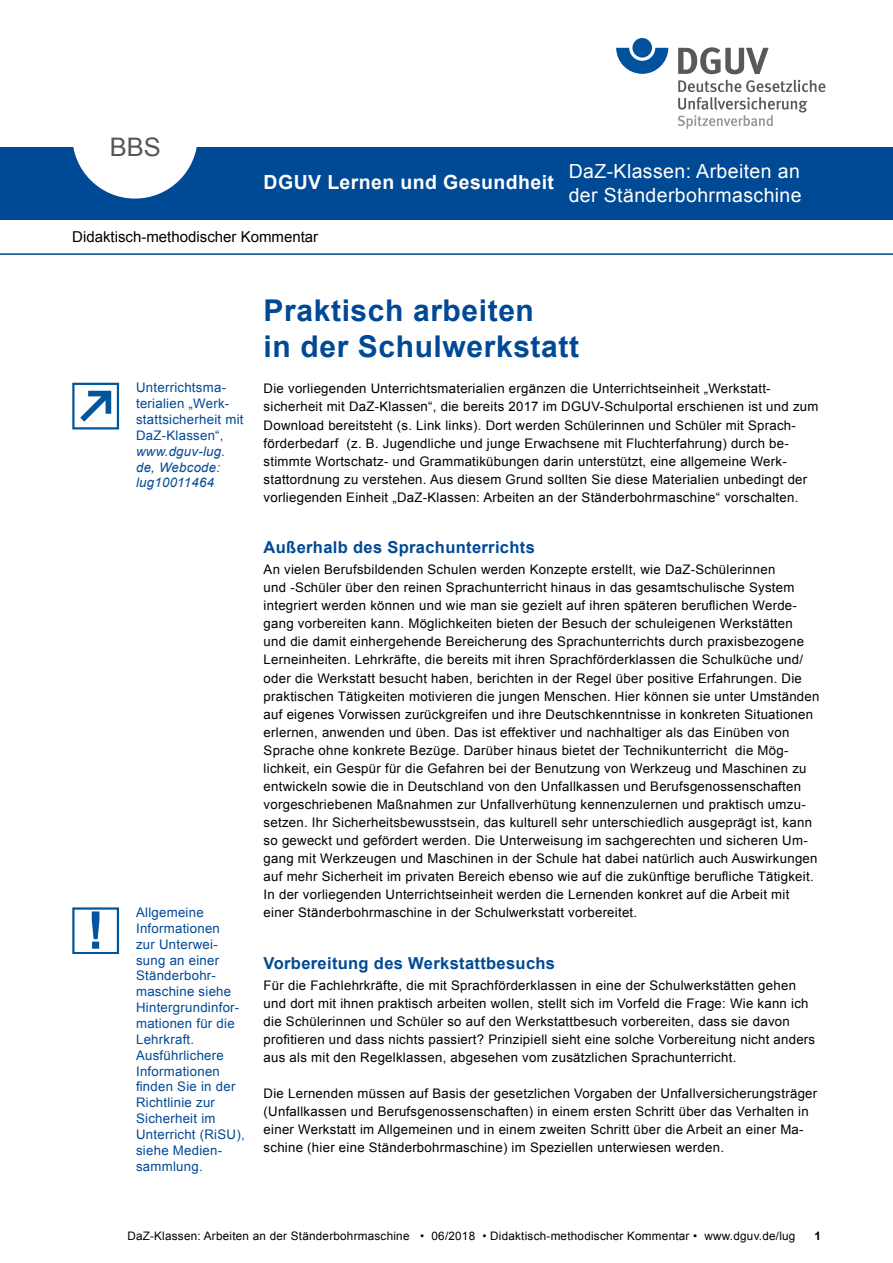
<style>
.page{position:relative;width:893px;height:1263px;background:#fff}
.page>*{position:absolute;margin:0;border:0;box-sizing:border-box;transform-origin:0 0}
.t1{font:700 52.05px "Arial";color:#00559c}
.t2{font:700 30px/36.2px "Arial";letter-spacing:.02em;color:#004994}
.t3{font:25.5px "Arial";color:#555}
.t4{font:19.5px/23.4px "Arial";letter-spacing:.02em;color:#fff}
.t5{font:700 19.5px "Arial";letter-spacing:.02em;color:#fff}
.t6{font:700 16.5px "Arial";letter-spacing:.02em;color:#004994}
.t7{font:15px "Arial";color:#000}
.t8{font:13.2px/18px "Arial";letter-spacing:.02em;color:#000}
.t9{font:13.2px/15.9px "Arial";letter-spacing:.02em;color:#004994}
.t10{font:italic 13.2px/15.9px "Arial";letter-spacing:.02em;color:#004994}
.t11{font:11.7px "Arial";letter-spacing:.02em;color:#000}
.t12{font:700 11.7px "Arial";color:#000}
</style>
<div class="page">
<div style="left:0;top:147px;width:893px;height:73px;background:#004994"></div>
<svg style="left:73px;top:147px;width:124px;height:52px"></svg>
<svg style="left:616px;top:48px;width:52px;height:26px"></svg>
<div style="left:632px;top:38px;width:20px;height:20px;background:#00529c;border-radius:50%"></div>
<svg style="left:678px;top:47px;width:91px;height:27px"></svg>
<svg style="left:678px;top:80px;width:147px;height:49px"></svg>
<div style="left:72px;top:907px;width:47px;height:46px;border:2px solid #00559c"></div>
<hr style="left:0;top:253px;width:893px;height:2px;background:#004994">
<div style="left:72px;top:383px;width:47px;height:46px;border:2px solid #00559c"></div>
<svg style="left:80px;top:391px;width:31px;height:31px"></svg>
<h3 class="t3" style="left:110px;top:131px;width:53px">BBS</h3>
<h3 class="t5" style="left:264px;top:169px;width:292px">DGUV Lernen und Gesundheit</h3>
<h3 class="t4" style="left:569px;top:160px;width:234px">DaZ-Klassen: Arbeiten an der Ständerbohrmaschine</h3>
<p class="t7" style="left:72px;top:226px;width:247px">Didaktisch-methodischer Kommentar</p>
<h1 class="t1" style="left:87px;top:896px;width:19px">!</h1>
<p class="t9" style="left:136px;top:380px;width:109px">Unterrichtsma&shy;terialien „Werk&shy;stattsicherheit mit<br>DaZ-Klassen“,</p>
<p class="t10" style="left:136px;top:443px;width:90px">www.dguv-lug. de, Webcode: lug10011464</p>
<p class="t9" style="left:136px;top:905px;width:110px">Allgemeine<br>Informationen<br>zur Unterwei&shy;sung an einer<br>Ständerbohr&shy;maschine siehe<br>Hintergrundinfor&shy;mationen für die<br>Lehrkraft.<br>Ausführlichere<br>Informationen finden Sie in der<br>Richtlinie zur<br>Sicherheit im<br>Unterricht (RiSU), siehe Medien&shy;sammlung.</p>
<h2 class="t2" style="left:264px;top:293px;width:317px">Praktisch arbeiten<br>in der Schulwerkstatt</h2>
<p class="t8" style="left:264px;top:380px;width:556px">Die vorliegenden Unterrichtsmaterialien ergänzen die Unterrichtseinheit „Werkstatt&shy;sicherheit mit DaZ-Klassen“, die bereits 2017 im DGUV-Schulportal erschienen ist und zum Download bereitsteht (s. Link links). Dort werden Schülerinnen und Schüler mit Sprach&shy;förderbedarf (z. B. Jugendliche und junge Erwachsene mit Fluchterfahrung) durch be&shy;stimmte Wortschatz- und Grammatikübungen darin unterstützt, eine allgemeine Werk&shy;stattordnung zu verstehen. Aus diesem Grund sollten Sie diese Materialien unbedingt der vorliegenden Einheit „DaZ-Klassen: Arbeiten an der Ständerbohrmaschine“ vorschalten.</p>
<p class="t6" style="left:264px;top:536px;width:273px">Außerhalb des Sprachunterrichts</p>
<p class="t8" style="left:264px;top:561px;width:557px">An vielen Berufsbildenden Schulen werden Konzepte erstellt, wie DaZ-Schülerinnen<br>und -Schüler über den reinen Sprachunterricht hinaus in das gesamtschulische System integriert werden können und wie man sie gezielt auf ihren späteren beruflichen Werde&shy;gang vorbereiten kann. Möglichkeiten bieten der Besuch der schuleigenen Werkstätten<br>und die damit einhergehende Bereicherung des Sprachunterrichts durch praxisbezogene Lerneinheiten. Lehrkräfte, die bereits mit ihren Sprachförderklassen die Schulküche und/ oder die Werkstatt besucht haben, berichten in der Regel über positive Erfahrungen. Die praktischen Tätigkeiten motivieren die jungen Menschen. Hier können sie unter Umständen auf eigenes Vorwissen zurückgreifen und ihre Deutschkenntnisse in konkreten Situationen erlernen, anwenden und üben. Das ist effektiver und nachhaltiger als das Einüben von Sprache ohne konkrete Bezüge. Darüber hinaus bietet der Technikunterricht die Mög&shy;lichkeit, ein Gespür für die Gefahren bei der Benutzung von Werkzeug und Maschinen zu entwickeln sowie die in Deutschland von den Unfallkassen und Berufsgenossenschaften vorgeschriebenen Maßnahmen zur Unfallverhütung kennenzulernen und praktisch umzu&shy;setzen. Ihr Sicherheitsbewusstsein, das kulturell sehr unterschiedlich ausgeprägt ist, kann so geweckt und gefördert werden. Die Unterweisung im sachgerechten und sicheren Um&shy;gang mit Werkzeugen und Maschinen in der Schule hat dabei natürlich auch Auswirkungen auf mehr Sicherheit im privaten Bereich ebenso wie auf die zukünftige berufliche Tätigkeit.<br>In der vorliegenden Unterrichtseinheit werden die Lernenden konkret auf die Arbeit mit einer Ständerbohrmaschine in der Schulwerkstatt vorbereitet.</p>
<p class="t6" style="left:264px;top:952px;width:293px">Vorbereitung des Werkstattbesuchs</p>
<p class="t8" style="left:264px;top:976px;width:553px">Für die Fachlehrkräfte, die mit Sprachförderklassen in eine der Schulwerkstätten gehen und dort mit ihnen praktisch arbeiten wollen, stellt sich im Vorfeld die Frage: Wie kann ich die Schülerinnen und Schüler so auf den Werkstattbesuch vorbereiten, dass sie davon profitieren und dass nichts passiert? Prinzipiell sieht eine solche Vorbereitung nicht anders aus als mit den Regelklassen, abgesehen vom zusätzlichen Sprachunterricht.</p>
<p class="t8" style="left:264px;top:1085px;width:555px">Die Lernenden müssen auf Basis der gesetzlichen Vorgaben der Unfallversicherungsträger (Unfallkassen und Berufsgenossenschaften) in einem ersten Schritt über das Verhalten in einer Werkstatt im Allgemeinen und in einem zweiten Schritt über die Arbeit an einer Ma&shy;schine (hier eine Ständerbohrmaschine) im Speziellen unterwiesen werden.</p>
<p class="t11" style="left:127px;top:1228px;width:670px">DaZ-Klassen: Arbeiten an der Ständerbohrmaschine • 06/2018 • Didaktisch-methodischer Kommentar • www.dguv.de/lug</p>
<p class="t12" style="left:815px;top:1228px;width:8px">1</p>
</div>
